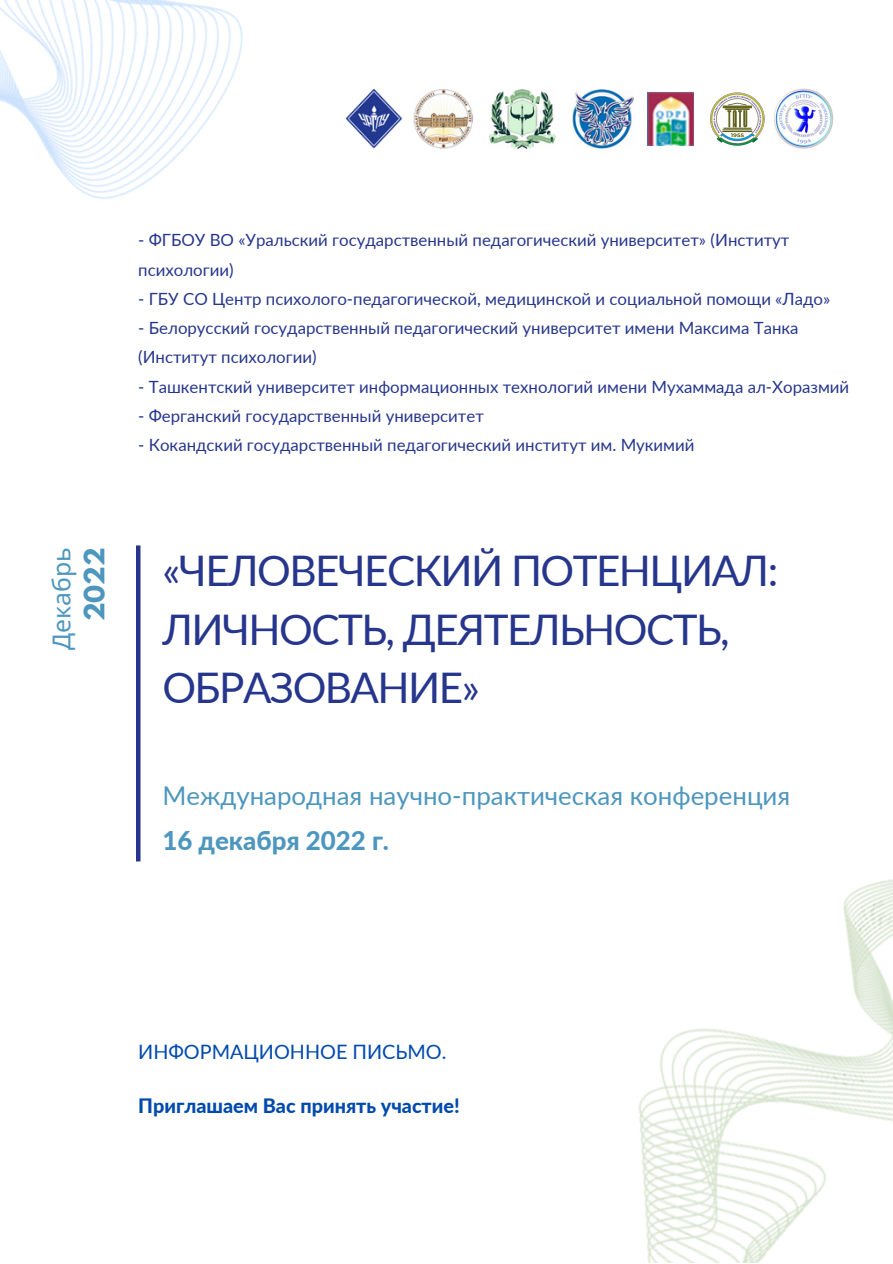
<style>
.page{position:relative;width:893px;height:1264px;background:#fff}
.page>*{position:absolute;margin:0;border:0;box-sizing:border-box;transform-origin:0 0}
.t1{font:42.15px/58.5px "Lato";letter-spacing:-.035em;color:#26368c}
.t2{font:25.8px "Lato";color:#4d96be}
.t3{font:800 25.8px "Lato";color:#4d96be}
.t4{font:24.75px "Noto Sans";color:#4d96be}
.t5{font:700 24.75px "League Spartan";color:#4d96be}
.t6{font:800 19.8px "Lato";color:#004aad}
.t7{font:19.8px "Lato";color:#004aad}
.t8{font:16.8px/29.2px "Lato";color:#26368c}
</style>
<div class="page">
<img style="left:346px;top:89px;width:287px;height:59px">
<img style="left:648px;top:92px;width:45px;height:54px">
<img style="left:710px;top:92px;width:54px;height:54px">
<img style="left:774px;top:88px;width:59px;height:60px">
<img style="left:0;top:0;width:243px;height:199px">
<img style="left:638px;top:879px;width:254px;height:383px">
<hr style="left:136px;top:545px;width:4px;height:316px;background:#26368c">
<p class="t8" style="left:138px;top:225px;width:652px">- ФГБОУ ВО «Уральский государственный педагогический университет» (Институт психологии)</p>
<p class="t8" style="left:138px;top:284px;width:693px">- ГБУ СО Центр психолого-педагогической, медицинской и социальной помощи «Ладо»</p>
<p class="t8" style="left:138px;top:313px;width:662px">- Белорусский государственный педагогический университет имени Максима Танка (Институт психологии)</p>
<p class="t8" style="left:138px;top:371px;width:712px">- Ташкентский университет информационных технологий имени Мухаммада ал-Хоразмий</p>
<p class="t8" style="left:138px;top:401px;width:347px">- Ферганский государственный университет</p>
<p class="t8" style="left:138px;top:430px;width:557px">- Кокандский государственный педагогический институт им. Мукимий</p>
<h3 class="t4" style="left:44px;top:650px;width:104px;rotate:-90deg">Декабрь</h3>
<h3 class="t5" style="left:82px;top:621px;width:76px;rotate:-90deg">2022</h3>
<h1 class="t1" style="left:162px;top:540px;width:617px">«ЧЕЛОВЕЧЕСКИЙ ПОТЕНЦИАЛ:<br>ЛИЧНОСТЬ, ДЕЯТЕЛЬНОСТЬ,<br>ОБРАЗОВАНИЕ»</h1>
<h2 class="t2" style="left:162px;top:779px;width:629px">Международная научно-практическая конференция</h2>
<h2 class="t3" style="left:162px;top:824px;width:228px">16 декабря 2022 г.</h2>
<p class="t7" style="left:138px;top:1038px;width:309px">ИНФОРМАЦИОННОЕ ПИСЬМО.</p>
<p class="t6" style="left:138px;top:1092px;width:323px">Приглашаем Вас принять участие!</p>
</div>
